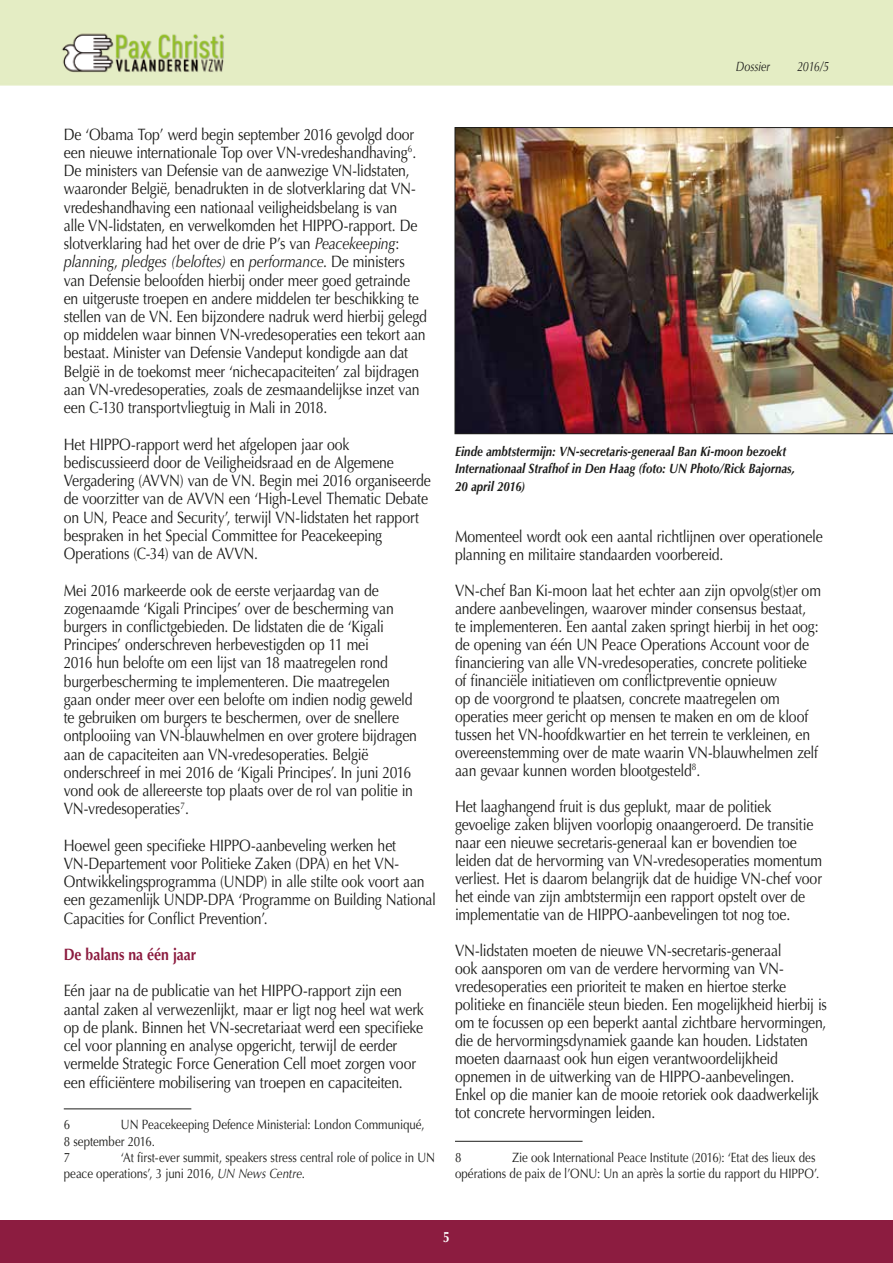
<style>
.page{position:relative;width:893px;height:1263px;background:#fff}
.page>*{position:absolute;margin:0;border:0;box-sizing:border-box;transform-origin:0 0}
.t1{font:16.5px/18.3px "Optima LT Std";letter-spacing:-.015em;color:#1d1d1b;scale:.85 1}
.t2{font:700 16.5px "Optima LT Std";color:#8c1c40;scale:.85 1}
.t3{font:700 15px "Optima LT Std";color:#fff;scale:.8 1}
.t4{font:13.5px/16.2px "Optima LT Std";letter-spacing:-.005em;color:#1d1d1b;scale:.85 1}
.t5{font:italic 700 13.5px/16.2px "Optima LT Std";color:#1d1d1b;scale:.85 1}
.t6{font:italic 13.5px "Optima LT Std";letter-spacing:-.015em;color:#1d1d1b;scale:.8 1}
.s1{font-style:italic}
</style>
<div class="page">
<div style="left:0;top:0;width:893px;height:85px;background:#e4edc4"></div>
<div style="left:0;top:1220px;width:893px;height:43px;background:#8c1c40"></div>
<hr style="left:64px;top:1108px;width:127px;height:1px;background:#1d1d1b">
<hr style="left:455px;top:1141px;width:128px;height:1px;background:#1d1d1b">
<img style="left:455px;top:127px;width:438px;height:307px">
<p class="t6" style="left:736px;top:58px;width:44px">Dossier</p>
<p class="t6" style="left:797px;top:58px;width:42px">2016/5</p>
<p class="t1" style="left:64px;top:125px;width:429px">De ‘Obama Top’ werd begin september 2016 gevolgd door een nieuwe internationale Top over VN-vredeshandhaving<sup>6</sup>.<br>De ministers van Defensie van de aanwezige VN-lidstaten, waaronder België, benadrukten in de slotverklaring dat VN&shy;vredeshandhaving een nationaal veiligheidsbelang is van<br>alle VN-lidstaten, en verwelkomden het HIPPO-rapport. De slotverklaring had het over de drie P’s van <span class="s1">Peacekeeping</span>: <span class="s1">planning</span>, <span class="s1">pledges (beloftes)</span> en <span class="s1">performance</span>. De ministers van Defensie beloofden hierbij onder meer goed getrainde en uitgeruste troepen en andere middelen ter beschikking te stellen van de VN. Een bijzondere nadruk werd hierbij gelegd op middelen waar binnen VN-vredesoperaties een tekort aan bestaat. Minister van Defensie Vandeput kondigde aan dat België in de toekomst meer ‘nichecapaciteiten’ zal bijdragen aan VN-vredesoperaties, zoals de zesmaandelijkse inzet van een C-130 transportvliegtuig in Mali in 2018.</p>
<p class="t1" style="left:64px;top:435px;width:433px">Het HIPPO-rapport werd het afgelopen jaar ook bediscussieerd door de Veiligheidsraad en de Algemene Vergadering (AVVN) van de VN. Begin mei 2016 organiseerde de voorzitter van de AVVN een ‘High-Level Thematic Debate on UN, Peace and Security’, terwijl VN-lidstaten het rapport bespraken in het Special Committee for Peacekeeping Operations (C-34) van de AVVN.</p>
<p class="t1" style="left:64px;top:581px;width:417px">Mei 2016 markeerde ook de eerste verjaardag van de zogenaamde ‘Kigali Principes’ over de bescherming van burgers in conflictgebieden. De lidstaten die de ‘Kigali Principes’ onderschreven herbevestigden op 11 mei<br>2016 hun belofte om een lijst van 18 maatregelen rond burgerbescherming te implementeren. Die maatregelen gaan onder meer over een belofte om indien nodig geweld te gebruiken om burgers te beschermen, over de snellere ontplooiing van VN-blauwhelmen en over grotere bijdragen aan de capaciteiten aan VN-vredesoperaties. België onderschreef in mei 2016 de ‘Kigali Principes’. In juni 2016 vond ook de allereerste top plaats over de rol van politie in VN-vredesoperaties<sup>7</sup>.</p>
<p class="t1" style="left:64px;top:836px;width:440px">Hoewel geen specifieke HIPPO-aanbeveling werken het VN-Departement voor Politieke Zaken (DPA) en het VN-Ontwikkelingsprogramma (UNDP) in alle stilte ook voort aan een gezamenlijk UNDP-DPA ‘Programme on Building National Capacities for Conflict Prevention’.</p>
<p class="t2" style="left:64px;top:945px;width:158px">De balans na één jaar</p>
<p class="t1" style="left:64px;top:982px;width:425px">Eén jaar na de publicatie van het HIPPO-rapport zijn een aantal zaken al verwezenlijkt, maar er ligt nog heel wat werk op de plank. Binnen het VN-secretariaat werd een specifieke cel voor planning en analyse opgericht, terwijl de eerder vermelde Strategic Force Generation Cell moet zorgen voor een efficiëntere mobilisering van troepen en capaciteiten.</p>
<p class="t4" style="left:64px;top:1117px;width:9px">6</p>
<p class="t4" style="left:64px;top:1117px;width:426px;text-indent:57px">UN Peacekeeping Defence Ministerial: London Communiqué,<br>8 september 2016.<br>7</p>
<p class="t4" style="left:64px;top:1149px;width:438px;text-indent:57px">‘At first-ever summit, speakers stress central role of police in UN peace operations’, 3 juni 2016, <span class="s1">UN News Centre</span>.</p>
<p class="t5" style="left:455px;top:444px;width:402px">Einde ambtstermijn: VN-secretaris-generaal Ban Ki-moon bezoekt<br>Internationaal Strafhof in Den Haag (foto: UN Photo/Rick Bajornas,</p>
<p class="t5" style="left:455px;top:478px;width:84px">20 april 2016)</p>
<p class="t1" style="left:455px;top:527px;width:434px">Momenteel wordt ook een aantal richtlijnen over operationele planning en militaire standaarden voorbereid.</p>
<p class="t1" style="left:455px;top:581px;width:432px">VN-chef Ban Ki-moon laat het echter aan zijn opvolg(st)er om andere aanbevelingen, waarover minder consensus bestaat, te implementeren. Een aantal zaken springt hierbij in het oog: de opening van één UN Peace Operations Account voor de financiering van alle VN-vredesoperaties, concrete politieke of financiële initiatieven om conflictpreventie opnieuw<br>op de voorgrond te plaatsen, concrete maatregelen om operaties meer gericht op mensen te maken en om de kloof tussen het VN-hoofdkwartier en het terrein te verkleinen, en overeenstemming over de mate waarin VN-blauwhelmen zelf aan gevaar kunnen worden blootgesteld<sup>8</sup>.</p>
<p class="t1" style="left:455px;top:797px;width:433px">Het laaghangend fruit is dus geplukt, maar de politiek gevoelige zaken blijven voorlopig onaangeroerd. De transitie naar een nieuwe secretaris-generaal kan er bovendien toe leiden dat de hervorming van VN-vredesoperaties momentum verliest. Het is daarom belangrijk dat de huidige VN-chef voor het einde van zijn ambtstermijn een rapport opstelt over de implementatie van de HIPPO-aanbevelingen tot nog toe.</p>
<p class="t1" style="left:455px;top:941px;width:439px">VN-lidstaten moeten de nieuwe VN-secretaris-generaal<br>ook aansporen om van de verdere hervorming van VN&shy;vredesoperaties een prioriteit te maken en hiertoe sterke politieke en financiële steun bieden. Een mogelijkheid hierbij is om te focussen op een beperkt aantal zichtbare hervormingen, die de hervormingsdynamiek gaande kan houden. Lidstaten moeten daarnaast ook hun eigen verantwoordelijkheid opnemen in de uitwerking van de HIPPO-aanbevelingen.<br>Enkel op die manier kan de mooie retoriek ook daadwerkelijk tot concrete hervormingen leiden.</p>
<p class="t4" style="left:455px;top:1149px;width:9px">8</p>
<p class="t4" style="left:455px;top:1149px;width:430px;text-align:right">Zie ook International Peace Institute (2016): ‘Etat des lieux des<br>opérations de paix de l’ONU: Un an après la sortie du rapport du HIPPO’.</p>
<p class="t3" style="left:443px;top:1228px;width:10px">5</p>
</div>
